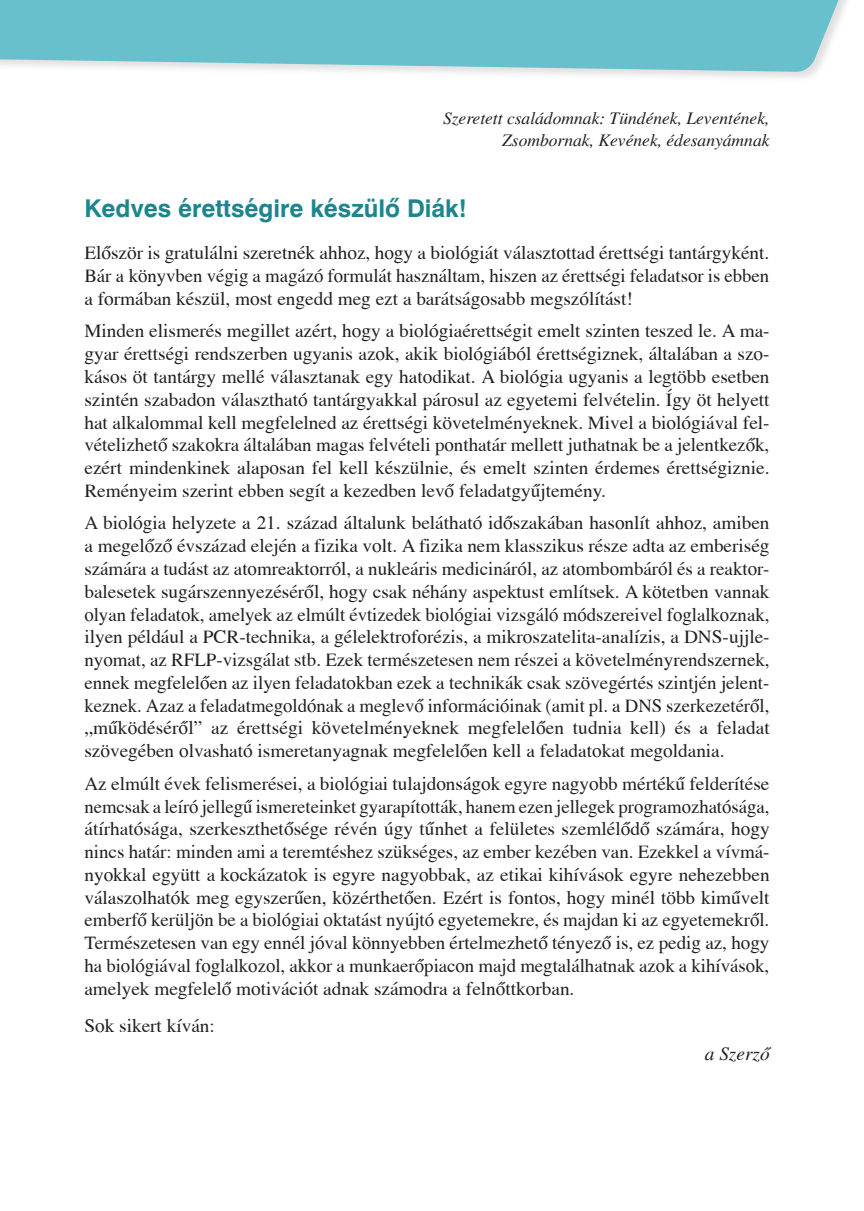
<style>
.page{position:relative;width:864px;height:1211px;background:#fff}
.page>*{position:absolute;margin:0;border:0;box-sizing:border-box;transform-origin:0 0}
.t1{font:24.5px "Swiss 721 HU Bold";color:#1e858f}
.feladat_folytatás{font:19.25px/22.8px "Toronto Mozaik";color:#231f20;text-align:justify}
.feladat_folytatás-2{font:italic 19.25px "Toronto Mozaik";color:#231f20}
.t2{font:italic 17.5px/22.8px "Toronto Mozaik";color:#231f20;text-align:right}
</style>
<div class="page">
<div style="left:0;top:0;width:855px;height:83px;background:#c4c1c0;opacity:.5"></div>
<svg style="left:0;top:0;width:848px;height:72px;background:#77c5d0"></svg>
<p class="t2" style="left:443px;top:106px;width:328px">Szeretett családomnak: Tündének, Leventének,<br>Zsombornak, Kevének, édesanyámnak</p>
<p class="t1" style="left:84px;top:193px;width:384px">Kedves érettségire készülô Diák!</p>
<p class="feladat_folytatás" style="left:84px;top:241px;width:686px">Először is gratulálni szeretnék ahhoz, hogy a biológiát választottad érettségi tantárgyként.<br>Bár a könyvben végig a magázó formulát használtam, hiszen az érettségi feladatsor is ebben a formában készül, most engedd meg ezt a barátságosabb megszólítást!</p>
<p class="feladat_folytatás" style="left:84px;top:319px;width:686px">Minden elismerés megillet azért, hogy a biológiaérettségit emelt szinten teszed le. A ma&shy;gyar érettségi rendszerben ugyanis azok, akik biológiából érettségiznek, általában a szo&shy;kásos öt tantárgy mellé választanak egy hatodikat. A biológia ugyanis a legtöbb esetben szintén szabadon választható tantárgyakkal párosul az egyetemi felvételin. Így öt helyett hat alkalommal kell megfelelned az érettségi követelményeknek. Mivel a biológiával fel&shy;vételizhető szakokra általában magas felvételi ponthatár mellett juthatnak be a jelentkezők, ezért mindenkinek alaposan fel kell készülnie, és emelt szinten érdemes érettségiznie.<br>Reményeim szerint ebben segít a kezedben levő feladatgyűjtemény.</p>
<p class="feladat_folytatás" style="left:84px;top:511px;width:686px">A biológia helyzete a 21. század általunk belátható időszakában hasonlít ahhoz, amiben a megelőző évszázad elején a fizika volt. A fizika nem klasszikus része adta az emberiség számára a tudást az atomreaktorról, a nukleáris medicináról, az atombombáról és a reaktor&shy;balesetek sugárszennyezéséről, hogy csak néhány aspektust említsek. A kötetben vannak olyan feladatok, amelyek az elmúlt évtizedek biológiai vizsgáló módszereivel foglalkoznak, ilyen például a PCR-technika, a gélelektroforézis, a mikroszatelita-analízis, a DNS-ujjle&shy;nyomat, az RFLP-vizsgálat stb. Ezek természetesen nem részei a követelményrendszernek, ennek megfelelően az ilyen feladatokban ezek a technikák csak szövegértés szintjén jelent&shy;keznek. Azaz a feladatmegoldónak a meglevő információinak (amit pl. a DNS szerkezetéről, „működéséről” az érettségi követelményeknek megfelelően tudnia kell) és a feladat szövegében olvasható ismeretanyagnak megfelelően kell a feladatokat megoldania.</p>
<p class="feladat_folytatás" style="left:84px;top:771px;width:686px">Az elmúlt évek felismerései, a biológiai tulajdonságok egyre nagyobb mértékű felderítése nemcsak a leíró jellegű ismereteinket gyarapították, hanem ezen jellegek programozhatósága, átírhatósága, szerkeszthetősége révén úgy tűnhet a felületes szemlélődő számára, hogy nincs határ: minden ami a teremtéshez szükséges, az ember kezében van. Ezekkel a vívmá&shy;nyokkal együtt a kockázatok is egyre nagyobbak, az etikai kihívások egyre nehezebben válaszolhatók meg egyszerűen, közérthetően. Ezért is fontos, hogy minél több kiművelt emberfő kerüljön be a biológiai oktatást nyújtó egyetemekre, és majdan ki az egyetemekről.<br>Természetesen van egy ennél jóval könnyebben értelmezhető tényező is, ez pedig az, hogy ha biológiával foglalkozol, akkor a munkaerőpiacon majd megtalálhatnak azok a kihívások, amelyek megfelelő motivációt adnak számodra a felnőttkorban.</p>
<p class="feladat_folytatás" style="left:84px;top:1014px;width:132px">Sok sikert kíván:</p>
<p class="feladat_folytatás-2" style="left:704px;top:1042px;width:66px">a Szerzô</p>
</div>
